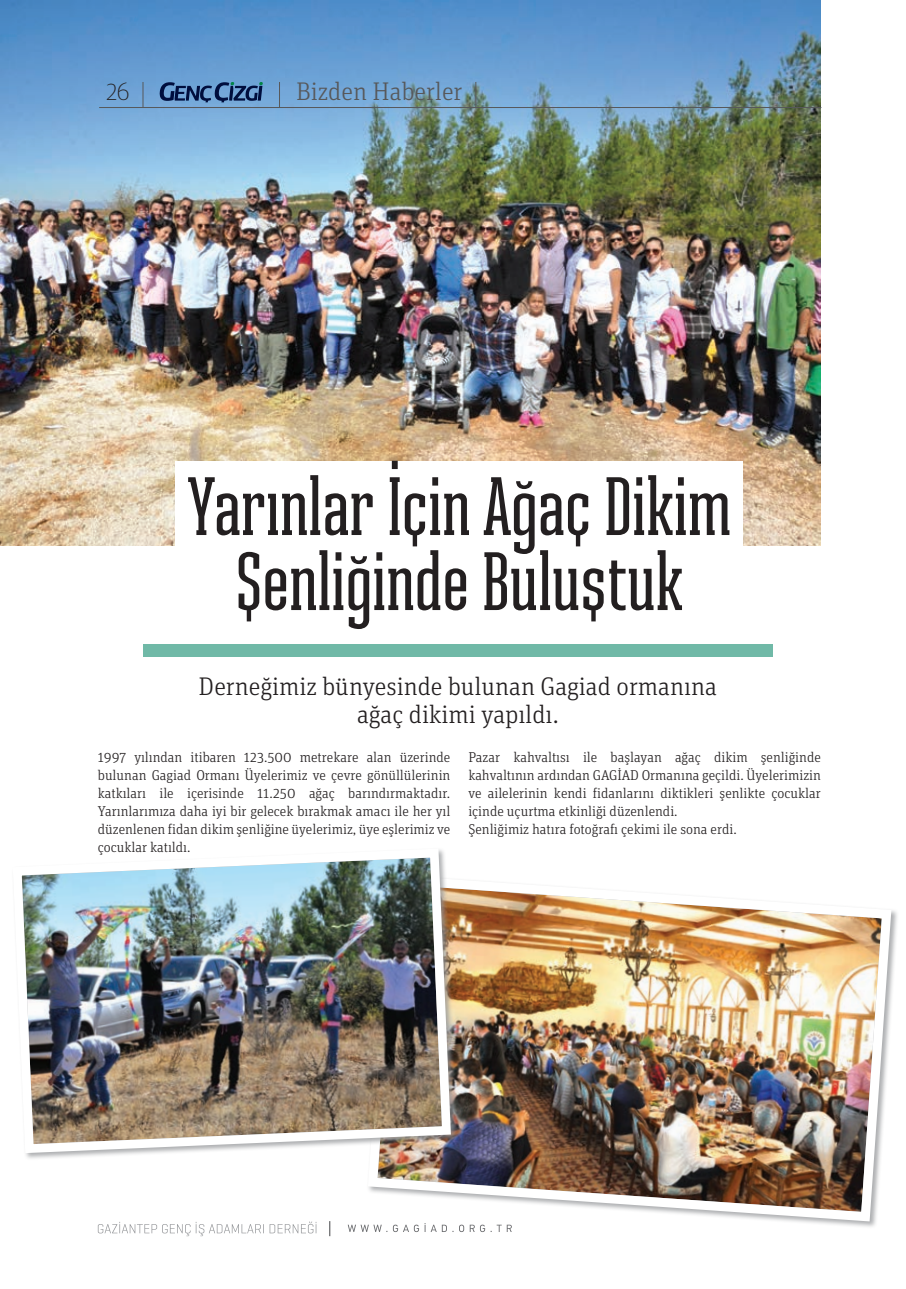
<style>
.page{position:relative;width:906px;height:1289px;background:#fff}
.page>*{position:absolute;margin:0;border:0;box-sizing:border-box;transform-origin:0 0}
.t1{font:500 82.5px/75px "Ristretto Slab Pro";color:#231f20;text-align:center}
.t2{font:300 25.5px/28.5px "Unit Slab Pro";color:#231f20;text-align:center}
.t3{font:300 25.5px "Unit Slab Pro";color:#57585a}
.t4{font:100 25.5px "Unit Slab Pro";color:#231f20}
.t5{font:300 14.25px/18px "Unit Slab Pro";color:#231f20;text-align:justify}
</style>
<div class="page">
<img style="left:1px;top:1px;width:820px;height:544px">
<div style="left:176px;top:461px;width:567px;height:113px;background:#fff"></div>
<svg style="left:348px;top:1224px;width:164px;height:7px"></svg>
<svg style="left:329px;top:1221px;width:1px;height:15px"></svg>
<svg style="left:98px;top:1221px;width:218px;height:15px"></svg>
<svg style="left:160px;top:82px;width:103px;height:20px;background:#426798"></svg>
<hr style="left:99px;top:107px;width:722px;height:1px;background:#57585a">
<svg style="left:279px;top:82px;width:1px;height:25px"></svg>
<svg style="left:143px;top:82px;width:1px;height:25px"></svg>
<svg style="left:475px;top:82px;width:1px;height:25px"></svg>
<div style="left:143px;top:644px;width:629px;height:13px;background:#70b9a7"></div>
<img style="left:363px;top:888px;width:533px;height:338px">
<img style="left:21px;top:849px;width:434px;height:308px">
<h2 class="t4" style="left:107px;top:76px;width:25px">26</h2>
<h2 class="t3" style="left:296px;top:75px;width:168px">Bizden Haberler</h2>
<h1 class="t1" style="left:188px;top:469px;width:544px">Yarınlar İçin Ağaç Dikim<br>Şenliğinde Buluştuk</h1>
<h2 class="t2" style="left:199px;top:671px;width:520px">Derneğimiz bünyesinde bulunan Gagiad ormanına ağaç dikimi yapıldı.</h2>
<p class="t5" style="left:98px;top:747px;width:354px">1997 yılından itibaren 123.500 metrekare alan üzerinde bulunan Gagiad Ormanı Üyelerimiz ve çevre gönüllülerinin katkıları ile içerisinde 11.250 ağaç barındırmaktadır.<br>Yarınlarımıza daha iyi bir gelecek bırakmak amacı ile her yıl düzenlenen fidan dikim şenliğine üyelerimiz, üye eşlerimiz ve çocuklar katıldı.</p>
<p class="t5" style="left:468px;top:747px;width:354px;text-align:left">Pazar kahvaltısı ile başlayan ağaç dikim şenliğinde kahvaltının ardından GAGİAD Ormanına geçildi. Üyelerimizin ve ailelerinin kendi fidanlarını diktikleri şenlikte çocuklar içinde uçurtma etkinliği düzenlendi.<br>Şenliğimiz hatıra fotoğrafı çekimi ile sona erdi.</p>
</div>
